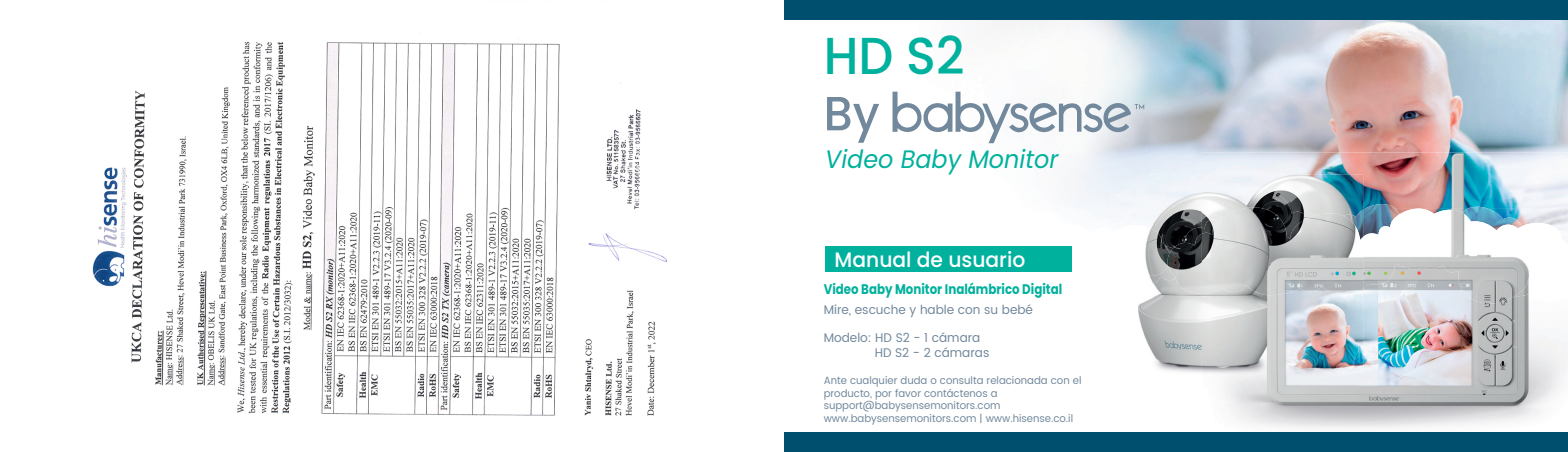
<style>
.page{position:relative;width:1568px;height:452px;background:#fff}
.page>*{position:absolute;margin:0;border:0;box-sizing:border-box;transform-origin:0 0}
._1111{font:500 51.98px "Poppins";color:#00b19d;scale:.95 1}
._1111-2{font:italic 25.2px "Poppins";color:#00b19d;scale:.95 1}
._1111-3{font:500 20.82px "Poppins";color:#fff}
.t1{font:700 14px "Poppins";color:#00b19d;scale:.85 1}
.t2{font:12.6px "Poppins";color:#72889c}
.t3{font:10.5px/12.6px "Poppins";color:#72889c}
</style>
<div class="page">
<img style="left:892px;top:20px;width:676px;height:187px">
<img style="left:928px;top:204px;width:61px;height:3px">
<svg style="left:825px;top:207px;width:313px;height:65px"></svg>
<img style="left:1138px;top:174px;width:221px;height:200px">
<img style="left:1138px;top:284px;width:29px;height:7px">
<img style="left:1184px;top:227px;width:18px;height:6px">
<img style="left:1138px;top:225px;width:31px;height:59px">
<img style="left:1167px;top:233px;width:35px;height:61px">
<img style="left:1202px;top:152px;width:366px;height:52px">
<img style="left:1359px;top:295px;width:209px;height:134px">
<img style="left:1224px;top:374px;width:136px;height:55px">
<img style="left:1363px;top:204px;width:193px;height:4px">
<img style="left:1363px;top:208px;width:205px;height:95px">
<svg style="left:1556px;top:193px;width:12px;height:104px"></svg>
<img style="left:1202px;top:187px;width:161px;height:20px">
<img style="left:1202px;top:207px;width:161px;height:88px">
<svg style="left:892px;top:92px;width:252px;height:51px"></svg>
<svg style="left:827px;top:97px;width:52px;height:46px"></svg>
<div style="left:784px;top:0;width:784px;height:20px;background:#014f6e"></div>
<div style="left:784px;top:432px;width:784px;height:19px;background:#014f6e"></div>
<div style="left:825px;top:246px;width:246px;height:25px;background:#00b19d"></div>
<img style="left:92px;top:38px;width:575px;height:378px">
<p class="_1111" style="left:823px;top:26px;width:150px">HD S2</p>
<p class="_1111-2" style="left:825px;top:145px;width:247px">Video Baby Monitor</p>
<p class="_1111-3" style="left:834px;top:247px;width:192px">Manual de usuario</p>
<p class="t1" style="left:823px;top:281px;width:282px">Video Baby Monitor Inalámbrico Digital</p>
<p class="t2" style="left:823px;top:300px;width:211px">Mire, escuche y hable con su bebé</p>
<p class="t2" style="left:823px;top:328px;width:158px">Modelo: HD S2 - 1 cámara</p>
<p class="t2" style="left:875px;top:343px;width:116px">HD S2 - 2 cámaras</p>
<p class="t3" style="left:823px;top:374px;width:259px">Ante cualquier duda o consulta relacionada con el producto, por favor contáctenos a</p>
<p class="t3" style="left:823px;top:399px;width:178px">support@babysensemonitors.com</p>
<p class="t3" style="left:823px;top:412px;width:251px">www.babysensemonitors.com | www.hisense.co.il</p>
</div>
